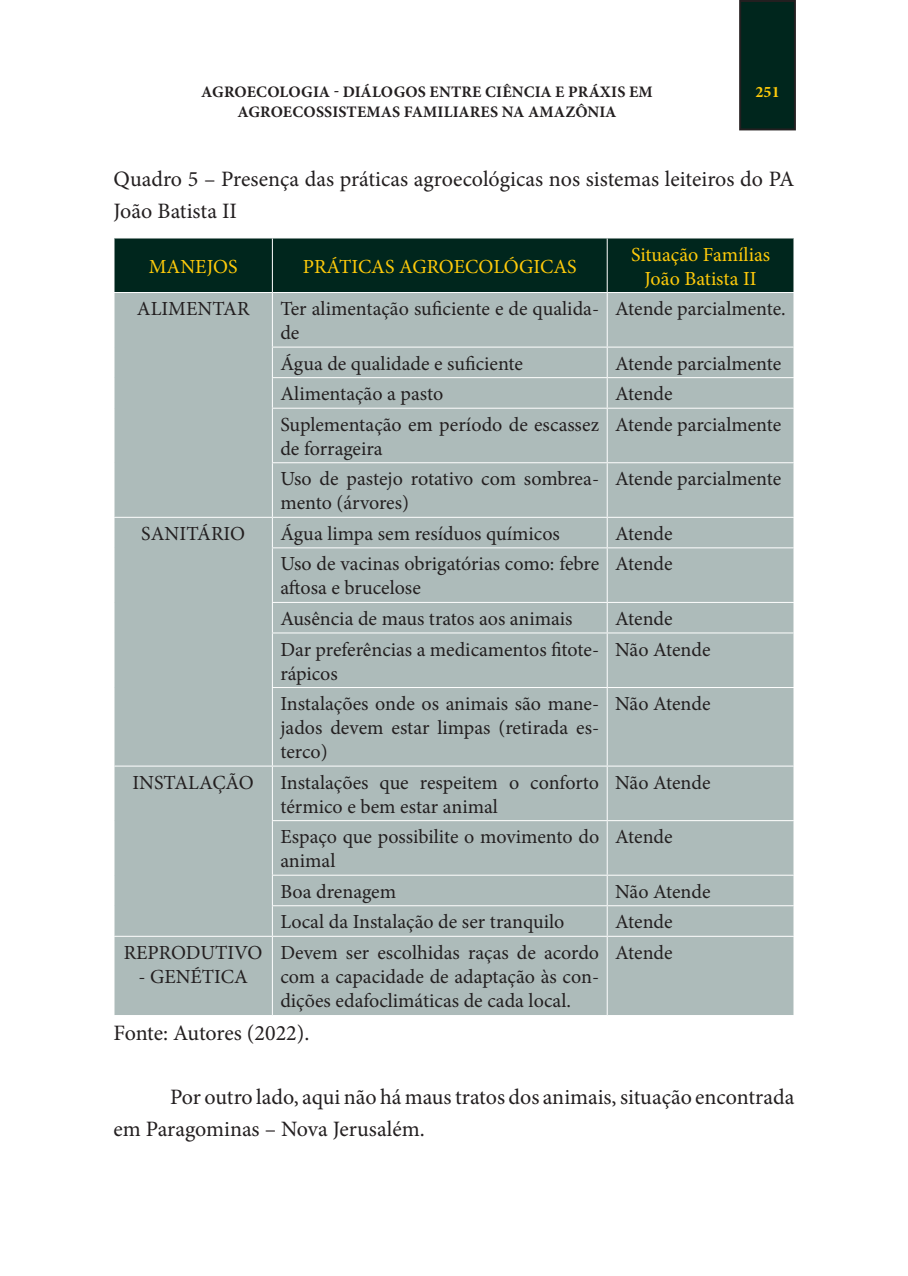
<style>
.page{position:relative;width:908px;height:1276px;background:#fff}
.page>*{position:absolute;margin:0;border:0;box-sizing:border-box;transform-origin:0 0}
.t1{font:22px/32px "Minion Pro";color:#231f20}
.t2{font:20px/24px "Minion Pro";color:#231f20}
.t3{font:20px/24px "Minion Pro";color:#feca0a;text-align:center}
.t4{font:700 16px/20px "Minion Pro";letter-spacing:.01em;color:#231f20;text-align:center}
.t5{font:700 16px "Minion Pro";color:#feca0a}
</style>
<div class="page">
<div style="left:739px;top:1px;width:55px;height:128px;background:#00261d"></div>
<div style="left:738px;top:0;width:57px;height:130px;border:2px solid #231f20"></div>
<div style="left:114px;top:238px;width:679px;height:54px;background:#00261d"></div>
<div style="left:114px;top:293px;width:679px;height:722px;background:#adbbba"></div>
<hr style="left:272px;top:238px;width:1px;height:54px;background:#fff">
<hr style="left:606px;top:238px;width:1px;height:54px;background:#fff">
<hr style="left:272px;top:293px;width:1px;height:53px;background:#fff">
<hr style="left:606px;top:293px;width:1px;height:53px;background:#fff">
<hr style="left:272px;top:346px;width:335px;height:1px;background:#fff">
<hr style="left:272px;top:347px;width:1px;height:30px;background:#fff">
<hr style="left:607px;top:346px;width:187px;height:1px;background:#fff">
<hr style="left:606px;top:347px;width:1px;height:30px;background:#fff">
<hr style="left:272px;top:377px;width:335px;height:1px;background:#fff">
<hr style="left:272px;top:378px;width:1px;height:30px;background:#fff">
<hr style="left:607px;top:377px;width:187px;height:1px;background:#fff">
<hr style="left:606px;top:378px;width:1px;height:30px;background:#fff">
<hr style="left:272px;top:408px;width:335px;height:1px;background:#fff">
<hr style="left:272px;top:409px;width:1px;height:53px;background:#fff">
<hr style="left:607px;top:408px;width:187px;height:1px;background:#fff">
<hr style="left:606px;top:409px;width:1px;height:53px;background:#fff">
<hr style="left:272px;top:462px;width:335px;height:1px;background:#fff">
<hr style="left:272px;top:463px;width:1px;height:54px;background:#fff">
<hr style="left:607px;top:462px;width:187px;height:1px;background:#fff">
<hr style="left:606px;top:463px;width:1px;height:54px;background:#fff">
<hr style="left:113px;top:517px;width:159px;height:1px;background:#fff">
<hr style="left:272px;top:517px;width:335px;height:1px;background:#fff">
<svg style="left:272px;top:518px;width:1px;height:29px"></svg>
<hr style="left:607px;top:517px;width:187px;height:1px;background:#fff">
<svg style="left:606px;top:518px;width:1px;height:29px"></svg>
<svg style="left:793px;top:518px;width:1px;height:29px"></svg>
<hr style="left:272px;top:547px;width:335px;height:1px;background:#fff">
<hr style="left:272px;top:548px;width:1px;height:54px;background:#fff">
<hr style="left:607px;top:547px;width:187px;height:1px;background:#fff">
<hr style="left:606px;top:548px;width:1px;height:54px;background:#fff">
<hr style="left:272px;top:602px;width:335px;height:1px;background:#fff">
<svg style="left:272px;top:603px;width:1px;height:29px"></svg>
<hr style="left:607px;top:602px;width:187px;height:1px;background:#fff">
<svg style="left:606px;top:603px;width:1px;height:29px"></svg>
<svg style="left:793px;top:603px;width:1px;height:29px"></svg>
<hr style="left:272px;top:632px;width:335px;height:1px;background:#fff">
<hr style="left:272px;top:633px;width:1px;height:54px;background:#fff">
<hr style="left:607px;top:632px;width:187px;height:1px;background:#fff">
<hr style="left:606px;top:633px;width:1px;height:54px;background:#fff">
<hr style="left:272px;top:687px;width:335px;height:1px;background:#fff">
<hr style="left:272px;top:688px;width:1px;height:77px;background:#fff">
<hr style="left:607px;top:687px;width:187px;height:1px;background:#fff">
<hr style="left:606px;top:688px;width:1px;height:77px;background:#fff">
<hr style="left:113px;top:765px;width:159px;height:1px;background:#fff">
<hr style="left:272px;top:765px;width:335px;height:1px;background:#fff">
<hr style="left:272px;top:766px;width:1px;height:54px;background:#fff">
<hr style="left:607px;top:765px;width:187px;height:1px;background:#fff">
<hr style="left:606px;top:766px;width:1px;height:54px;background:#fff">
<hr style="left:272px;top:820px;width:335px;height:1px;background:#fff">
<hr style="left:272px;top:821px;width:1px;height:53px;background:#fff">
<hr style="left:607px;top:820px;width:187px;height:1px;background:#fff">
<hr style="left:606px;top:821px;width:1px;height:53px;background:#fff">
<hr style="left:272px;top:874px;width:335px;height:1px;background:#fff">
<hr style="left:272px;top:875px;width:1px;height:30px;background:#fff">
<hr style="left:607px;top:874px;width:187px;height:1px;background:#fff">
<hr style="left:606px;top:875px;width:1px;height:30px;background:#fff">
<hr style="left:272px;top:905px;width:335px;height:1px;background:#fff">
<hr style="left:272px;top:906px;width:1px;height:30px;background:#fff">
<hr style="left:607px;top:905px;width:187px;height:1px;background:#fff">
<hr style="left:606px;top:906px;width:1px;height:30px;background:#fff">
<hr style="left:113px;top:936px;width:159px;height:1px;background:#fff">
<hr style="left:272px;top:936px;width:335px;height:1px;background:#fff">
<hr style="left:272px;top:937px;width:1px;height:78px;background:#fff">
<hr style="left:607px;top:936px;width:187px;height:1px;background:#fff">
<hr style="left:606px;top:937px;width:1px;height:78px;background:#fff">
<p class="t4" style="left:201px;top:81px;width:453px">AGROECOLOGIA - DIÁLOGOS ENTRE CIÊNCIA E PRÁXIS EM<br>AGROECOSSISTEMAS FAMILIARES NA AMAZÔNIA</p>
<p class="t5" style="left:755px;top:80px;width:26px">251</p>
<p class="t1" style="left:113px;top:163px;width:682px">Quadro 5 – Presença das práticas agroecológicas nos sistemas leiteiros do PA<br>João Batista II</p>
<p class="t3" style="left:149px;top:254px;width:90px">MANEJOS</p>
<p class="t3" style="left:303px;top:254px;width:275px">PRÁTICAS AGROECOLÓGICAS</p>
<p class="t3" style="left:630px;top:242px;width:140px">Situação Famílias<br>João Batista II</p>
<p class="t2" style="left:137px;top:297px;width:114px">ALIMENTAR</p>
<p class="t2" style="left:280px;top:297px;width:320px">Ter alimentação suficiente e de qualida&shy;de</p>
<p class="t2" style="left:615px;top:297px;width:172px">Atende parcialmente.</p>
<p class="t2" style="left:280px;top:351px;width:244px">Água de qualidade e suficiente</p>
<p class="t2" style="left:615px;top:351px;width:167px">Atende parcialmente</p>
<p class="t2" style="left:280px;top:382px;width:164px">Alimentação a pasto</p>
<p class="t2" style="left:615px;top:382px;width:59px">Atende</p>
<p class="t2" style="left:280px;top:412px;width:320px">Suplementação em período de escassez de forrageira</p>
<p class="t2" style="left:615px;top:412px;width:167px">Atende parcialmente</p>
<p class="t2" style="left:280px;top:467px;width:320px">Uso de pastejo rotativo com sombrea&shy;mento (árvores)</p>
<p class="t2" style="left:615px;top:467px;width:167px">Atende parcialmente</p>
<p class="t2" style="left:141px;top:521px;width:105px">SANITÁRIO</p>
<p class="t2" style="left:280px;top:521px;width:281px">Água limpa sem resíduos químicos</p>
<p class="t2" style="left:615px;top:521px;width:59px">Atende</p>
<p class="t2" style="left:280px;top:552px;width:320px">Uso de vacinas obrigatórias como: febre aftosa e brucelose</p>
<p class="t2" style="left:615px;top:552px;width:59px">Atende</p>
<p class="t2" style="left:280px;top:606px;width:293px">Ausência de maus tratos aos animais</p>
<p class="t2" style="left:615px;top:606px;width:59px">Atende</p>
<p class="t2" style="left:280px;top:637px;width:320px">Dar preferências a medicamentos fitote&shy;rápicos</p>
<p class="t2" style="left:615px;top:637px;width:97px">Não Atende</p>
<p class="t2" style="left:280px;top:692px;width:320px;text-align:justify">Instalações onde os animais são mane&shy;jados devem estar limpas (retirada es&shy;terco)</p>
<p class="t2" style="left:615px;top:692px;width:97px">Não Atende</p>
<p class="t2" style="left:132px;top:770px;width:123px">INSTALAÇÃO</p>
<p class="t2" style="left:280px;top:770px;width:320px">Instalações que respeitem o conforto térmico e bem estar animal</p>
<p class="t2" style="left:615px;top:770px;width:97px">Não Atende</p>
<p class="t2" style="left:280px;top:825px;width:320px">Espaço que possibilite o movimento do animal</p>
<p class="t2" style="left:615px;top:825px;width:59px">Atende</p>
<p class="t2" style="left:280px;top:879px;width:117px">Boa drenagem</p>
<p class="t2" style="left:615px;top:879px;width:97px">Não Atende</p>
<p class="t2" style="left:280px;top:910px;width:285px">Local da Instalação de ser tranquilo</p>
<p class="t2" style="left:615px;top:910px;width:59px">Atende</p>
<p class="t2" style="left:124px;top:940px;width:140px">REPRODUTIVO</p>
<p class="t2" style="left:138px;top:964px;width:111px">- GENÉTICA</p>
<p class="t2" style="left:280px;top:940px;width:320px;text-align:justify">Devem ser escolhidas raças de acordo com a capacidade de adaptação às con&shy;dições edafoclimáticas de cada local.</p>
<p class="t2" style="left:615px;top:940px;width:59px">Atende</p>
<p class="t1" style="left:113px;top:1017px;width:197px">Fonte: Autores (2022).</p>
<p class="t1" style="left:113px;top:1081px;width:682px;text-indent:57px">Por outro lado, aqui não há maus tratos dos animais, situação encontrada em Paragominas – Nova Jerusalém.</p>
</div>
